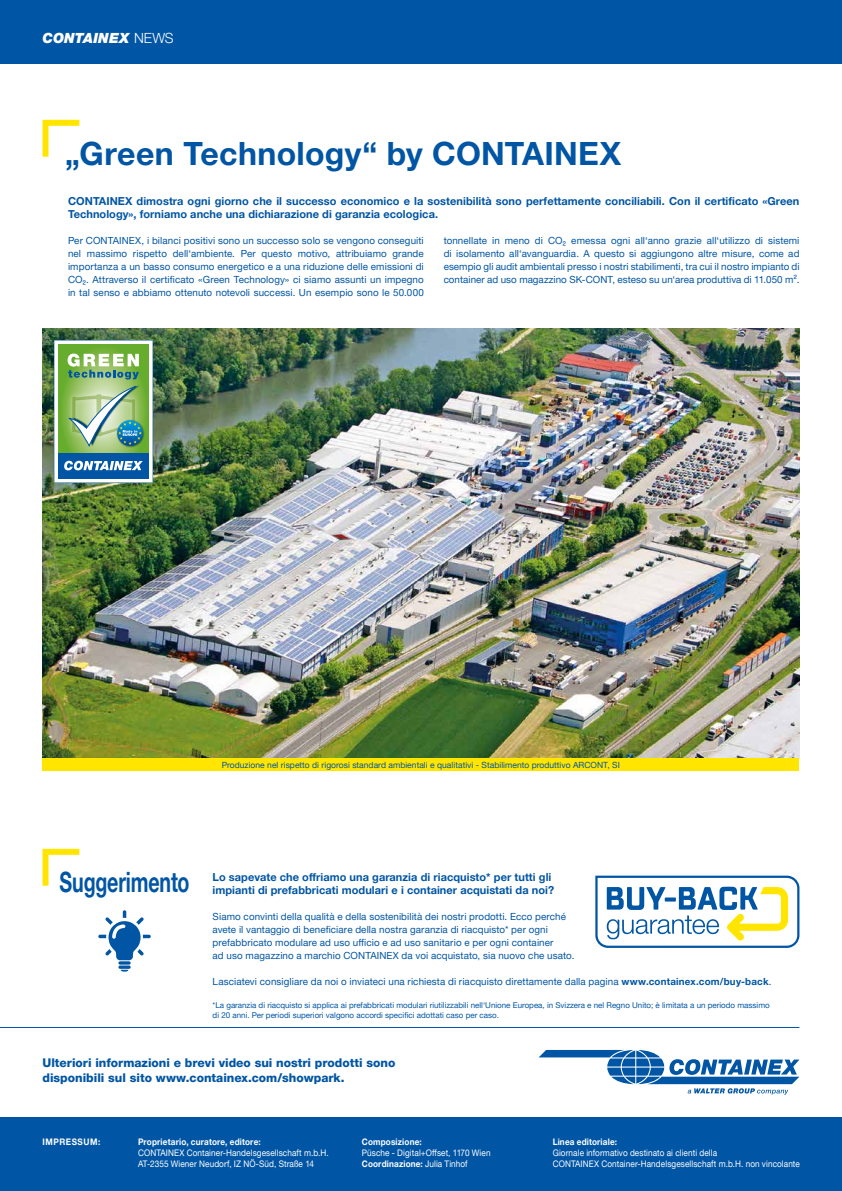
<style>
.page{position:relative;width:842px;height:1191px;background:#fff}
.page>*{position:absolute;margin:0;border:0;box-sizing:border-box;transform-origin:0 0}
.t1{font:700 32px "Helvetica Neue LTW1 G";letter-spacing:.01em;color:#0055a4}
.t2{font:700 28px "Helvetica Neue LTW1 G";letter-spacing:-.01em;color:#0055a4;scale:.7 1}
.t3{font:italic 900 14px "Helvetica Neue LTW1 G";letter-spacing:.01em;color:#fff}
.t4{font:800 12px/15px "Helvetica Neue LTW1 G";color:#0055a4}
.t5{font:700 11px/13px "Helvetica Neue LTW1 G";letter-spacing:.005em;color:#0055a4}
.t6{font:9.8px/13px "Helvetica Neue LTW1 G";letter-spacing:.01em;color:#0055a4;text-align:justify}
.t7{font:9px/11px "Helvetica Neue LTW1 G";letter-spacing:.01em;color:#fff;scale:.91 1}
.t8{font:700 9px "Helvetica Neue LTW1 G";letter-spacing:.02em;color:#fff;scale:.91 1}
.t9{font:700 9px "Helvetica Neue LTW1 G";letter-spacing:.07em;color:#fff;scale:.91 1}
.t10{font:8.5px "Helvetica Neue LTW1 G";letter-spacing:.005em;color:#0055a4}
.t11{font:8px/10px "Helvetica Neue LTW1 G";color:#0055a4}
.s1{font-weight:300;font-style:normal}
.s2{font-weight:700}
</style>
<div class="page">
<div style="left:0;top:0;width:842px;height:64px;background:#0055a4"></div>
<div style="left:0;top:1117px;width:842px;height:74px;background:#0055a4"></div>
<svg style="left:43px;top:120px;width:36px;height:37px"></svg>
<hr style="left:0;top:1027px;width:799px;height:1px;background:#0055a4">
<svg style="left:595px;top:875px;width:204px;height:73px"></svg>
<svg style="left:98px;top:910px;width:53px;height:61px"></svg>
<svg style="left:539px;top:1050px;width:260px;height:44px"></svg>
<img style="left:43px;top:329px;width:756px;height:429px">
<div style="left:43px;top:758px;width:756px;height:13px;background:#ffe500"></div>
<svg style="left:54px;top:340px;width:99px;height:143px"></svg>
<svg style="left:43px;top:849px;width:36px;height:36px"></svg>
<h3 class="t3" style="left:43px;top:30px;width:133px">CONTAINEX <span class="s1">NEWS</span></h3>
<h1 class="t1" style="left:65px;top:134px;width:558px">„Green Technology“ by CONTAINEX</h1>
<p class="t5" style="left:68px;top:195px;width:733px">CONTAINEX dimostra ogni giorno che il successo economico e la sostenibilità sono perfettamente conciliabili. Con il certificato «Green<br>Technology», forniamo anche una dichiarazione di garanzia ecologica.</p>
<p class="t6" style="left:68px;top:234px;width:357px">Per CONTAINEX, i bilanci positivi sono un successo solo se vengono conseguiti nel massimo rispetto dell‘ambiente. Per questo motivo, attribuiamo grande importanza a un basso consumo energetico e a una riduzione delle emissioni di CO₂. Attraverso il certificato «Green Technology» ci siamo assunti un impegno in tal senso e abbiamo ottenuto notevoli successi. Un esempio sono le 50.000</p>
<p class="t6" style="left:444px;top:234px;width:357px">tonnellate in meno di CO₂ emessa ogni all‘anno grazie all‘utilizzo di sistemi di isolamento all‘avanguardia. A questo si aggiungono altre misure, come ad esempio gli audit ambientali presso i nostri stabilimenti, tra cui il nostro impianto di container ad uso magazzino SK-CONT, esteso su un‘area produttiva di 11.050 m².</p>
<p class="t10" style="left:222px;top:759px;width:400px">Produzione nel rispetto di rigorosi standard ambientali e qualitativi - Stabilimento produttivo ARCONT, SI</p>
<h2 class="t2" style="left:60px;top:864px;width:187px">Suggerimento</h2>
<p class="t5" style="left:213px;top:871px;width:343px">Lo sapevate che offriamo una garanzia di riacquisto* per tutti gli impianti di prefabbricati modulari e i container acquistati da noi?</p>
<p class="t6" style="left:213px;top:910px;width:363px;text-align:left">Siamo convinti della qualità e della sostenibilità dei nostri prodotti. Ecco perché avete il vantaggio di beneficiare della nostra garanzia di riacquisto* per ogni prefabbricato modulare ad uso ufficio e ad uso sanitario e per ogni container<br>ad uso magazzino a marchio CONTAINEX da voi acquistato, sia nuovo che usato.</p>
<p class="t6" style="left:213px;top:975px;width:560px">Lasciatevi consigliare da noi o inviateci una richiesta di riacquisto direttamente dalla pagina <span class="s2">www.containex.com/buy-back</span>.</p>
<p class="t11" style="left:213px;top:1000px;width:559px">*La garanzia di riacquisto si applica ai prefabbricati modulari riutilizzabili nell‘Unione Europea, in Svizzera e nel Regno Unito; è limitata a un periodo massimo di 20 anni. Per periodi superiori valgono accordi specifici adottati caso per caso.</p>
<p class="t4" style="left:43px;top:1055px;width:354px">Ulteriori informazioni e brevi video sui nostri prodotti sono disponibili sul sito www.containex.com/showpark.</p>
<p class="t9" style="left:43px;top:1136px;width:65px">IMPRESSUM:</p>
<p class="t8" style="left:138px;top:1136px;width:136px">Proprietario, curatore, editore:</p>
<p class="t7" style="left:138px;top:1147px;width:211px">CONTAINEX Container-Handelsgesellschaft m.b.H.<br>AT-2355 Wiener Neudorf, IZ NÖ-Süd, Straße 14</p>
<p class="t8" style="left:362px;top:1136px;width:67px">Composizione:</p>
<p class="t7" style="left:362px;top:1147px;width:143px">Püsche - Digital+Offset, 1170 Wien<br><span class="s2">Coordinazione:</span> Julia Tinhof</p>
<p class="t8" style="left:553px;top:1136px;width:72px">Linea editoriale:</p>
<p class="t7" style="left:553px;top:1147px;width:273px">Giornale informativo destinato ai clienti della<br>CONTAINEX Container-Handelsgesellschaft m.b.H. non vincolante</p>
</div>
